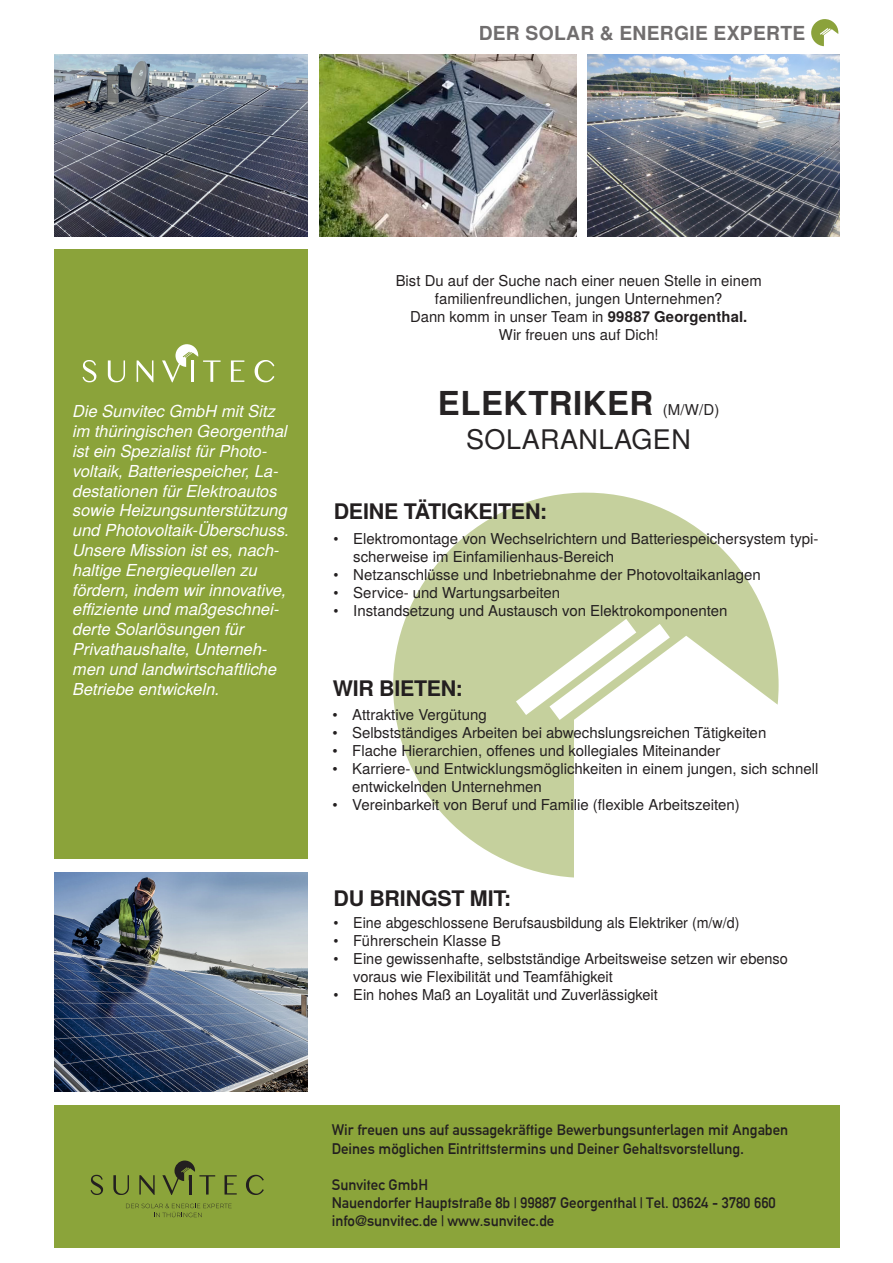
<style>
.page{position:relative;width:893px;height:1263px;background:#fff}
.page>*{position:absolute;margin:0;border:0;box-sizing:border-box;transform-origin:0 0}
.t1{font:700 33px "Te X Gyre Heros";letter-spacing:.015em;color:#262324}
.t2{font:27px "Te X Gyre Heros";letter-spacing:.015em;color:#262324}
.t3{font:700 21.45px "Te X Gyre Heros";letter-spacing:-.01em;color:#231f20}
.t4{font:700 19.35px "Te X Gyre Heros";letter-spacing:.015em;color:#231f20}
.t5{font:italic 16.5px/19.8px "Te X Gyre Heros";color:#fff}
.t6{font:15px/18px "Te X Gyre Heros";color:#231f20}
.t7{font:15px/19.4px "Alte DIN1451 Mittelschrift";color:#231f20}
.t8{font:15px "Te X Gyre Heros";color:#231f20;scale:.95 1}
.s1{font-weight:700}
.s2{font-weight:400;font-size:15px}
.s3{font-size:16.5px}
</style>
<div class="page">
<svg style="left:393px;top:493px;width:386px;height:384px;fill:#c5d09d"></svg>
<img style="left:588px;top:55px;width:252px;height:182px">
<img style="left:319px;top:55px;width:258px;height:182px">
<div style="left:54px;top:250px;width:253px;height:609px;background:#8ba33a"></div>
<img style="left:54px;top:873px;width:253px;height:219px">
<svg style="left:83px;top:360px;width:13px;height:22px"></svg>
<svg style="left:108px;top:360px;width:17px;height:22px"></svg>
<svg style="left:137px;top:360px;width:16px;height:22px"></svg>
<svg style="left:231px;top:360px;width:13px;height:22px"></svg>
<svg style="left:255px;top:360px;width:19px;height:22px"></svg>
<svg style="left:162px;top:344px;width:59px;height:38px"></svg>
<svg style="left:811px;top:19px;width:27px;height:27px"></svg>
<img style="left:54px;top:54px;width:253px;height:183px">
<div style="left:54px;top:1106px;width:786px;height:142px;background:#8ba43a"></div>
<svg style="left:91px;top:1175px;width:12px;height:20px"></svg>
<svg style="left:113px;top:1175px;width:16px;height:20px"></svg>
<svg style="left:139px;top:1175px;width:16px;height:20px"></svg>
<svg style="left:225px;top:1175px;width:12px;height:19px"></svg>
<svg style="left:246px;top:1175px;width:18px;height:20px"></svg>
<svg style="left:162px;top:1160px;width:53px;height:35px"></svg>
<svg style="left:126px;top:1204px;width:106px;height:13px"></svg>
<p class="t4" style="left:479px;top:18px;width:328px">DER SOLAR &amp; ENERGIE EXPERTE</p>
<p class="t5" style="left:73px;top:400px;width:218px">Die Sunvitec GmbH mit Sitz im thüringischen Georgenthal ist ein Spezialist für Photo&shy;voltaik, Batteriespeicher, La&shy;destationen für Elektroautos sowie Heizungsunterstützung und Photovoltaik-Überschuss.<br>Unsere Mission ist es, nach&shy;haltige Energiequellen zu fördern, indem wir innovative, effiziente und maßgeschnei&shy;derte Solarlösungen für<br>Privathaushalte, Unterneh&shy;men und landwirtschaftliche<br>Betriebe entwickeln.</p>
<p class="t6" style="left:396px;top:270px;width:368px;text-align:center">Bist Du auf der Suche nach einer neuen Stelle in einem familienfreundlichen, jungen Unternehmen?</p>
<p class="t6" style="left:410px;top:306px;width:339px">Dann komm in unser Team in <span class="s1">99887 Georgenthal.</span></p>
<p class="t6" style="left:499px;top:324px;width:161px">Wir freuen uns auf Dich!</p>
<p class="t1" style="left:438px;top:378px;width:283px">ELEKTRIKER <span class="s2">(M/W/D)</span></p>
<p class="t2" style="left:466px;top:418px;width:226px">SOLARANLAGEN</p>
<p class="t3" style="left:334px;top:495px;width:215px">DEINE TÄTIGKEITEN:</p>
<p class="t6" style="left:353px;top:528px;width:467px">Elektromontage von Wechselrichtern und Batteriespeichersystem typi&shy;scherweise im Einfamilienhaus-Bereich</p>
<p class="t6" style="left:353px;top:564px;width:409px">Netzanschlüsse und Inbetriebnahme der Photovoltaikanlagen</p>
<p class="t6" style="left:353px;top:582px;width:208px">Service- und Wartungsarbeiten</p>
<p class="t6" style="left:353px;top:600px;width:376px">Instandsetzung und Austausch von Elektrokomponenten</p>
<p class="t6" style="left:333px;top:528px;width:7px">•</p>
<p class="t6" style="left:333px;top:564px;width:7px">•</p>
<p class="t6" style="left:333px;top:582px;width:7px">•</p>
<p class="t6" style="left:333px;top:600px;width:7px">•</p>
<p class="t3" style="left:333px;top:672px;width:132px">WIR BIETEN:</p>
<p class="t6" style="left:332px;top:704px;width:7px">•</p>
<p class="t6" style="left:332px;top:722px;width:7px">•</p>
<p class="t6" style="left:332px;top:740px;width:7px">•</p>
<p class="t6" style="left:332px;top:758px;width:7px">•</p>
<p class="t6" style="left:332px;top:794px;width:7px">•</p>
<p class="t6" style="left:352px;top:704px;width:136px">Attraktive Vergütung</p>
<p class="t6" style="left:352px;top:722px;width:415px">Selbstständiges Arbeiten bei abwechslungsreichen Tätigkeiten</p>
<p class="t6" style="left:352px;top:740px;width:370px">Flache Hierarchien, offenes und kollegiales Miteinander</p>
<p class="t6" style="left:352px;top:758px;width:468px">Karriere- und Entwicklungsmöglichkeiten in einem jungen, sich schnell entwickelnden Unternehmen</p>
<p class="t6" style="left:352px;top:794px;width:389px">Vereinbarkeit von Beruf und Familie (flexible Arbeitszeiten)</p>
<p class="t3" style="left:333px;top:882px;width:179px">DU BRINGST MIT:</p>
<p class="t6" style="left:333px;top:912px;width:7px">•</p>
<p class="t6" style="left:333px;top:930px;width:7px">•</p>
<p class="t6" style="left:333px;top:948px;width:7px">•</p>
<p class="t6" style="left:333px;top:984px;width:7px">•</p>
<p class="t8" style="left:353px;top:911px;width:408px">Eine abgeschlossene Berufsausbildung als Elektriker (m/w/d)</p>
<p class="t6" style="left:353px;top:930px;width:149px">Führerschein Klasse B</p>
<p class="t6" style="left:353px;top:948px;width:436px">Eine gewissenhafte, selbstständige Arbeitsweise setzen wir ebenso</p>
<p class="t6" style="left:353px;top:966px;width:261px">voraus wie Flexibilität und Teamfähigkeit</p>
<p class="t6" style="left:353px;top:984px;width:306px">Ein hohes Maß an Loyalität und Zuverlässigkeit</p>
<p class="t7" style="left:332px;top:1120px;width:458px">Wir freuen uns auf aussagekräftige Bewerbungsunterlagen mit Angaben<br>Deines möglichen Eintrittstermins und Deiner Gehaltsvorstellung<span class="s3">.</span></p>
<p class="t7" style="left:332px;top:1175px;width:98px">Sunvitec GmbH</p>
<p class="t7" style="left:332px;top:1193px;width:446px">Nauendorfer Hauptstraße 8b | 99887 Georgenthal | Tel. 03624 - 3780 660</p>
<p class="t7" style="left:332px;top:1211px;width:224px">info@sunvitec.de | www.sunvitec.de</p>
</div>
